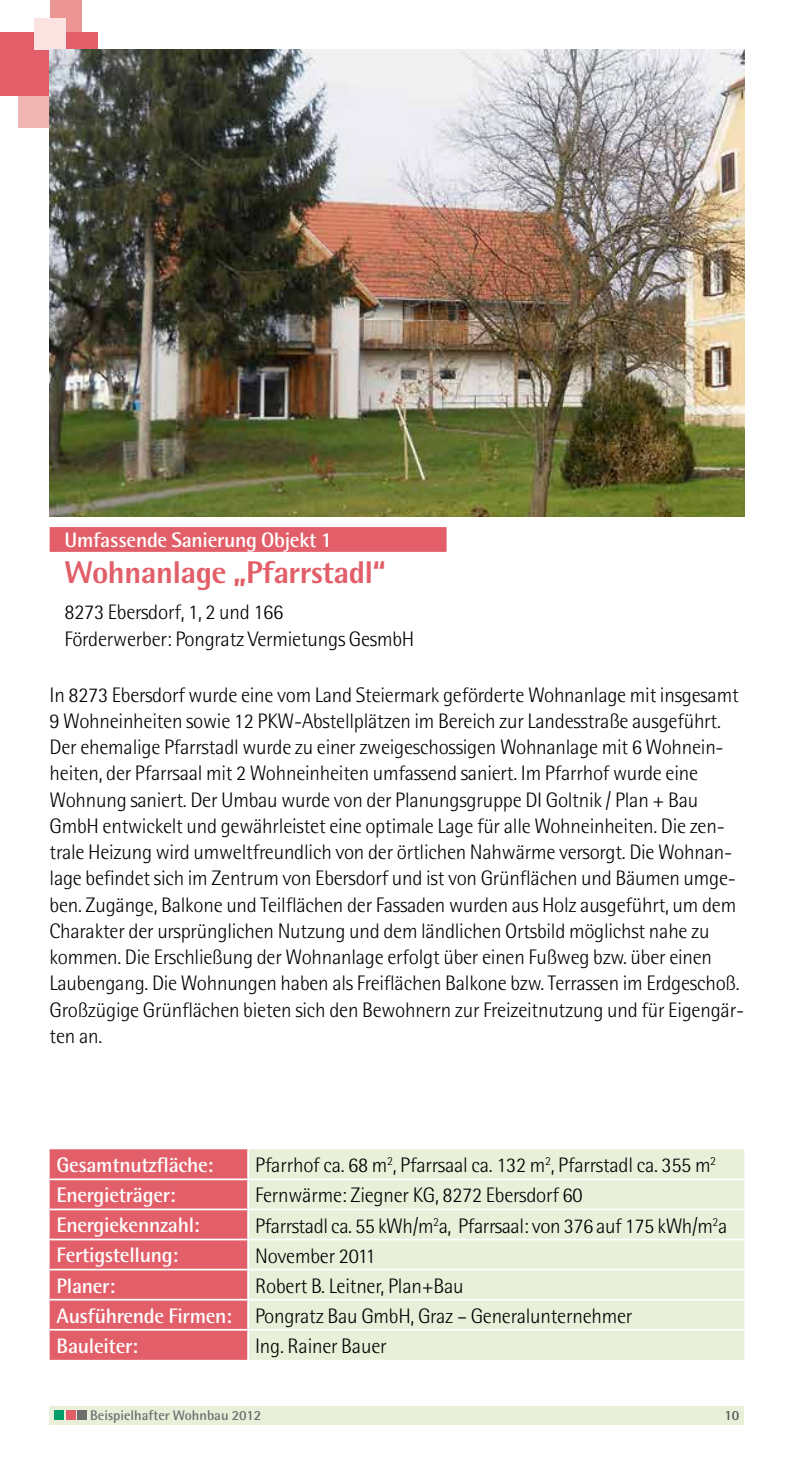
<style>
.page{position:relative;width:794px;height:1474px;background:#fff}
.page>*{position:absolute;margin:0;border:0;box-sizing:border-box;transform-origin:0 0}
.t1{font:800 31.5px "Rotis Semi Sans";letter-spacing:-.015em;color:#e25f69}
.t2{font:300 21px/26.2px "Rotis Semi Sans";letter-spacing:-.01em;color:#000}
.t3{font:700 21px "Rotis Semi Sans";letter-spacing:-.015em;color:#fff}
.t4{font:700 14px "Rotis Semi Sans";color:#6e6e6e}
.t5{font:700 14px "Rotis Semi Sans";color:#565655}
.s1{font-weight:700;color:#fff}
</style>
<div class="page">
<div style="left:50px;top:1405px;width:694px;height:19px;background:#e8f0da"></div>
<div style="left:50px;top:0;width:32px;height:32px;background:#eb9594"></div>
<svg style="left:97px;top:49px;width:16px;height:1px"></svg>
<div style="left:0;top:32px;width:50px;height:64px;background:#e25f69"></div>
<div style="left:66px;top:32px;width:31px;height:32px;background:#e25f69"></div>
<div style="left:34px;top:18px;width:32px;height:32px;background:#fae3e1"></div>
<svg style="left:113px;top:49px;width:32px;height:1px"></svg>
<div style="left:18px;top:96px;width:32px;height:32px;background:#f1b5b3"></div>
<div style="left:55px;top:1410px;width:9px;height:9px;background:#009e69"></div>
<div style="left:66px;top:1410px;width:10px;height:9px;background:#e25f69"></div>
<div style="left:77px;top:1410px;width:10px;height:9px;background:#6e6e6e"></div>
<div style="left:50px;top:1149px;width:197px;height:210px;background:#e25f69"></div>
<div style="left:249px;top:1149px;width:495px;height:210px;background:#e8f0da"></div>
<hr style="left:50px;top:1178px;width:198px;height:2px;background:#fff">
<hr style="left:248px;top:1178px;width:496px;height:2px;background:#fff">
<hr style="left:50px;top:1208px;width:198px;height:2px;background:#fff">
<hr style="left:248px;top:1208px;width:496px;height:2px;background:#fff">
<hr style="left:50px;top:1238px;width:198px;height:2px;background:#fff">
<hr style="left:248px;top:1238px;width:496px;height:2px;background:#fff">
<hr style="left:50px;top:1268px;width:198px;height:2px;background:#fff">
<hr style="left:248px;top:1268px;width:496px;height:2px;background:#fff">
<hr style="left:50px;top:1298px;width:198px;height:2px;background:#fff">
<hr style="left:248px;top:1298px;width:496px;height:2px;background:#fff">
<hr style="left:50px;top:1328px;width:198px;height:2px;background:#fff">
<hr style="left:248px;top:1328px;width:496px;height:2px;background:#fff">
<div style="left:50px;top:527px;width:396px;height:25px;background:#e25f69"></div>
<img style="left:50px;top:50px;width:694px;height:466px">
<p class="t3" style="left:64px;top:527px;width:269px">Umfassende Sanierung Objekt 1</p>
<h1 class="t1" style="left:64px;top:552px;width:323px">Wohnanlage „Pfarrstadl“</h1>
<p class="t2" style="left:64px;top:599px;width:351px">8273 Ebersdorf, 1, 2 und 166<br>Förderwerber: Pongratz Vermietungs GesmbH</p>
<p class="t2" style="left:50px;top:681px;width:696px">In 8273 Ebersdorf wurde eine vom Land Steiermark geförderte Wohnanlage mit insgesamt 9 Wohneinheiten sowie 12 PKW-Abstellplätzen im Bereich zur Landesstraße ausgeführt.<br>Der ehemalige Pfarrstadl wurde zu einer zweigeschossigen Wohnanlage mit 6 Wohnein&shy;heiten, der Pfarrsaal mit 2 Wohneinheiten umfassend saniert. Im Pfarrhof wurde eine Wohnung saniert. Der Umbau wurde von der Planungsgruppe DI Goltnik / Plan + Bau GmbH entwickelt und gewährleistet eine optimale Lage für alle Wohneinheiten. Die zen&shy;trale Heizung wird umweltfreundlich von der örtlichen Nahwärme versorgt. Die Wohnan&shy;lage befindet sich im Zentrum von Ebersdorf und ist von Grünflächen und Bäumen umge&shy;ben. Zugänge, Balkone und Teilflächen der Fassaden wurden aus Holz ausgeführt, um dem Charakter der ursprünglichen Nutzung und dem ländlichen Ortsbild möglichst nahe zu kommen. Die Erschließung der Wohnanlage erfolgt über einen Fußweg bzw. über einen Laubengang. Die Wohnungen haben als Freiflächen Balkone bzw. Terrassen im Erdgeschoß.<br>Großzügige Grünflächen bieten sich den Bewohnern zur Freizeitnutzung und für Eigengär&shy;ten an.</p>
<p class="t3" style="left:57px;top:1152px;width:158px">Gesamtnutzfläche:</p>
<p class="t2" style="left:255px;top:1152px;width:462px">Pfarrhof ca. 68 m<sup>2</sup>, Pfarrsaal ca. 132 m<sup>2</sup>, Pfarrstadl ca. 355 m<sup>2</sup></p>
<p class="t3" style="left:57px;top:1182px;width:121px">Energieträger:</p>
<p class="t2" style="left:255px;top:1182px;width:329px">Fernwärme: Ziegner KG, 8272 Ebersdorf 60</p>
<p class="t3" style="left:57px;top:1212px;width:145px">Energiekennzahl:</p>
<p class="t2" style="left:255px;top:1212px;width:474px">Pfarrstadl ca. 55 kWh/m<sup>2</sup>a, Pfarrsaal: von 376 auf 175 kWh/m<sup>2</sup>a</p>
<p class="t3" style="left:57px;top:1242px;width:123px">Fertigstellung:</p>
<p class="t2" style="left:255px;top:1242px;width:122px">November 2011</p>
<p class="t3" style="left:57px;top:1272px;width:60px">Planer:</p>
<p class="t2" style="left:57px;top:1270px;width:577px;line-height:29.9px;text-indent:198px">Robert B. Leitner, Plan+Bau<br><span class="s1">Ausführende Firmen:</span> Pongratz Bau GmbH, Graz – Generalunternehmer<br><span class="s1">Bauleiter:</span></p>
<p class="t2" style="left:255px;top:1332px;width:133px">Ing. Rainer Bauer</p>
<p class="t4" style="left:90px;top:1406px;width:173px">Beispielhafter Wohnbau 2012</p>
<p class="t5" style="left:724px;top:1406px;width:16px">10</p>
</div>
